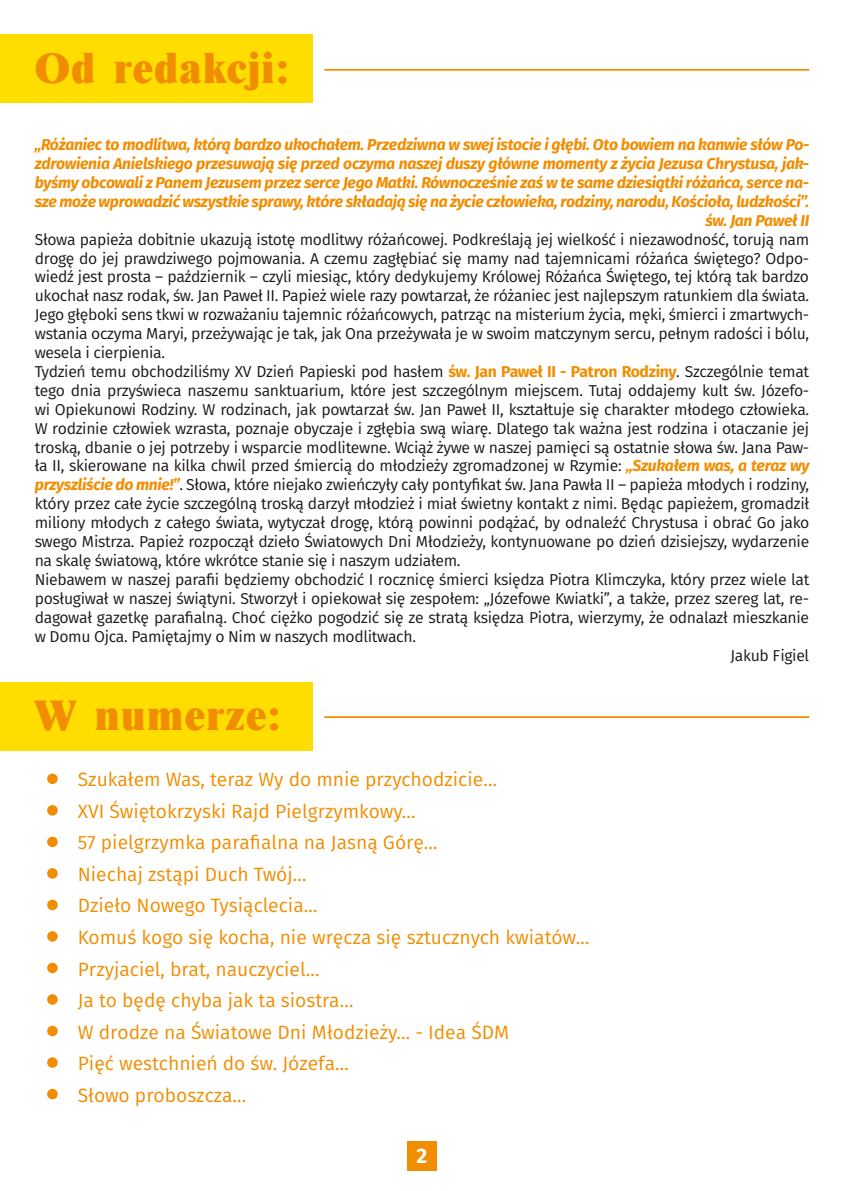
<style>
.page{position:relative;width:844px;height:1191px;background:#fff}
.page>*{position:absolute;margin:0;border:0;box-sizing:border-box;transform-origin:0 0}
.t1{font:700 expanded 43.75px "Nimbus Rom DCE";letter-spacing:.02em;color:#f18d00}
.t2{font:700 21px "Fira Sans";color:#fff}
.t3{font:19.25px/31.5px "Fira Sans";color:#f18d00}
.t4{font:15.75px "Fira Sans";letter-spacing:-.02em;color:#1a171c}
.t5{font:italic 700 15.75px/18.9px "Fira Sans";letter-spacing:-.02em;color:#f18d00;text-align:right}
.s1{font-weight:700;color:#f18d00}
.s2{font-weight:700;font-style:italic;color:#f18d00}
</style>
<div class="page">
<div style="left:407px;top:1141px;width:30px;height:30px;background:#f18d00"></div>
<div style="left:0;top:35px;width:313px;height:68px;background:#fd0"></div>
<hr style="left:324px;top:69px;width:485px;height:2px;background:#f18d00">
<div style="left:0;top:682px;width:313px;height:68px;background:#fd0"></div>
<hr style="left:324px;top:716px;width:485px;height:2px;background:#f18d00">
<div style="left:47px;top:773px;width:11px;height:11px;background:#f18d00;border-radius:50%"></div>
<div style="left:47px;top:899px;width:11px;height:11px;background:#f18d00;border-radius:50%"></div>
<div style="left:47px;top:931px;width:11px;height:10px;background:#f18d00;border-radius:50%"></div>
<div style="left:47px;top:805px;width:11px;height:10px;background:#f18d00;border-radius:50%"></div>
<div style="left:47px;top:962px;width:11px;height:11px;background:#f18d00;border-radius:50%"></div>
<div style="left:47px;top:836px;width:11px;height:11px;background:#f18d00;border-radius:50%"></div>
<div style="left:47px;top:994px;width:11px;height:10px;background:#f18d00;border-radius:50%"></div>
<div style="left:47px;top:1025px;width:11px;height:11px;background:#f18d00;border-radius:50%"></div>
<div style="left:47px;top:868px;width:11px;height:10px;background:#f18d00;border-radius:50%"></div>
<div style="left:47px;top:1088px;width:11px;height:11px;background:#f18d00;border-radius:50%"></div>
<div style="left:47px;top:1057px;width:11px;height:10px;background:#f18d00;border-radius:50%"></div>
<h1 class="t1" style="left:35px;top:43px;width:255px">Od redakcji:</h1>
<p class="t5" style="left:35px;top:136px;width:775px">„Różaniec to modlitwa, którą bardzo ukochałem. Przedziwna w swej istocie i głębi. Oto bowiem na kanwie słów Po&shy;zdrowienia Anielskiego przesuwają się przed oczyma naszej duszy główne momenty z życia Jezusa Chrystusa, jak&shy;byśmy obcowali z Panem Jezusem przez serce Jego Matki. Równocześnie zaś w te same dziesiątki różańca, serce na&shy;sze może wprowadzić wszystkie sprawy, które składają się na życie człowieka, rodziny, narodu, Kościoła, ludzkości”. św. Jan Paweł II</p>
<p class="t4" style="left:35px;top:228px;width:775px">Słowa papieża dobitnie ukazują istotę modlitwy różańcowej. Podkreślają jej wielkość i niezawodność, torują nam</p>
<p class="t4" style="left:35px;top:247px;width:775px">drogę do jej prawdziwego pojmowania. A czemu zagłębiać się mamy nad tajemnicami różańca świętego? Odpo-</p>
<p class="t4" style="left:35px;top:266px;width:775px">wiedź jest prosta – październik – czyli miesiąc, który dedykujemy Królowej Różańca Świętego, tej którą tak bardzo</p>
<p class="t4" style="left:35px;top:285px;width:775px">ukochał nasz rodak, św. Jan Paweł II. Papież wiele razy powtarzał, że różaniec jest najlepszym ratunkiem dla świata.</p>
<p class="t4" style="left:35px;top:304px;width:775px">Jego głęboki sens tkwi w rozważaniu tajemnic różańcowych, patrząc na misterium życia, męki, śmierci i zmartwych-</p>
<p class="t4" style="left:35px;top:322px;width:775px">wstania oczyma Maryi, przeżywając je tak, jak Ona przeżywała je w swoim matczynym sercu, pełnym radości i bólu,</p>
<p class="t4" style="left:35px;top:341px;width:132px">wesela i cierpienia.</p>
<p class="t4" style="left:35px;top:360px;width:775px">Tydzień temu obchodziliśmy XV Dzień Papieski pod hasłem <span class="s1">św. Jan Paweł II - Patron Rodziny</span>. Szczególnie temat</p>
<p class="t4" style="left:35px;top:379px;width:775px">tego dnia przyświeca naszemu sanktuarium, które jest szczególnym miejscem. Tutaj oddajemy kult św. Józefo-</p>
<p class="t4" style="left:35px;top:398px;width:775px">wi Opiekunowi Rodziny. W rodzinach, jak powtarzał św. Jan Paweł II, kształtuje się charakter młodego człowieka.</p>
<p class="t4" style="left:35px;top:417px;width:775px">W rodzinie człowiek wzrasta, poznaje obyczaje i zgłębia swą wiarę. Dlatego tak ważna jest rodzina i otaczanie jej</p>
<p class="t4" style="left:35px;top:436px;width:775px">troską, dbanie o jej potrzeby i wsparcie modlitewne. Wciąż żywe w naszej pamięci są ostatnie słowa św. Jana Paw-</p>
<p class="t4" style="left:35px;top:455px;width:775px">ła II, skierowane na kilka chwil przed śmiercią do młodzieży zgromadzonej w Rzymie: <span class="s2">„Szukałem was, a teraz wy</span></p>
<p class="t4" style="left:35px;top:474px;width:775px"><span class="s2">przyszliście do mnie!”</span>. Słowa, które niejako zwieńczyły cały pontyfikat św. Jana Pawła II – papieża młodych i rodziny,</p>
<p class="t4" style="left:35px;top:493px;width:775px">który przez całe życie szczególną troską darzył młodzież i miał świetny kontakt z nimi. Będąc papieżem, gromadził</p>
<p class="t4" style="left:35px;top:511px;width:775px">miliony młodych z całego świata, wytyczał drogę, którą powinni podążać, by odnaleźć Chrystusa i obrać Go jako</p>
<p class="t4" style="left:35px;top:530px;width:775px">swego Mistrza. Papież rozpoczął dzieło Światowych Dni Młodzieży, kontynuowane po dzień dzisiejszy, wydarzenie</p>
<p class="t4" style="left:35px;top:549px;width:427px">na skalę światową, które wkrótce stanie się i naszym udziałem.</p>
<p class="t4" style="left:35px;top:568px;width:775px">Niebawem w naszej parafii będziemy obchodzić I rocznicę śmierci księdza Piotra Klimczyka, który przez wiele lat</p>
<p class="t4" style="left:35px;top:587px;width:775px">posługiwał w naszej świątyni. Stworzył i opiekował się zespołem: „Józefowe Kwiatki”, a także, przez szereg lat, re-</p>
<p class="t4" style="left:35px;top:606px;width:775px">dagował gazetkę parafialną. Choć ciężko pogodzić się ze stratą księdza Piotra, wierzymy, że odnalazł mieszkanie</p>
<p class="t4" style="left:35px;top:625px;width:383px">w Domu Ojca. Pamiętajmy o Nim w naszych modlitwach.</p>
<p class="t4" style="left:730px;top:644px;width:80px">Jakub Figiel</p>
<h1 class="t1" style="left:35px;top:691px;width:246px">W numerze:</h1>
<p class="t3" style="left:78px;top:765px;width:420px">Szukałem Was, teraz Wy do mnie przychodzicie…</p>
<p class="t3" style="left:78px;top:797px;width:339px">XVI Świętokrzyski Rajd Pielgrzymkowy…</p>
<p class="t3" style="left:78px;top:828px;width:361px">57 pielgrzymka parafialna na Jasną Górę…</p>
<p class="t3" style="left:78px;top:860px;width:230px">Niechaj zstąpi Duch Twój…</p>
<p class="t3" style="left:78px;top:891px;width:513px">Dzieło Nowego Tysiąclecia…<br>Komuś kogo się kocha, nie wręcza się sztucznych kwiatów…</p>
<p class="t3" style="left:78px;top:954px;width:243px">Przyjaciel, brat, nauczyciel…</p>
<p class="t3" style="left:78px;top:986px;width:433px">Ja to będę chyba jak ta siostra…<br>W drodze na Światowe Dni Młodzieży… - Idea ŚDM</p>
<p class="t3" style="left:78px;top:1049px;width:272px">Pięć westchnień do św. Józefa…</p>
<p class="t3" style="left:78px;top:1080px;width:170px">Słowo proboszcza…</p>
<h2 class="t2" style="left:416px;top:1140px;width:12px">2</h2>
</div>
